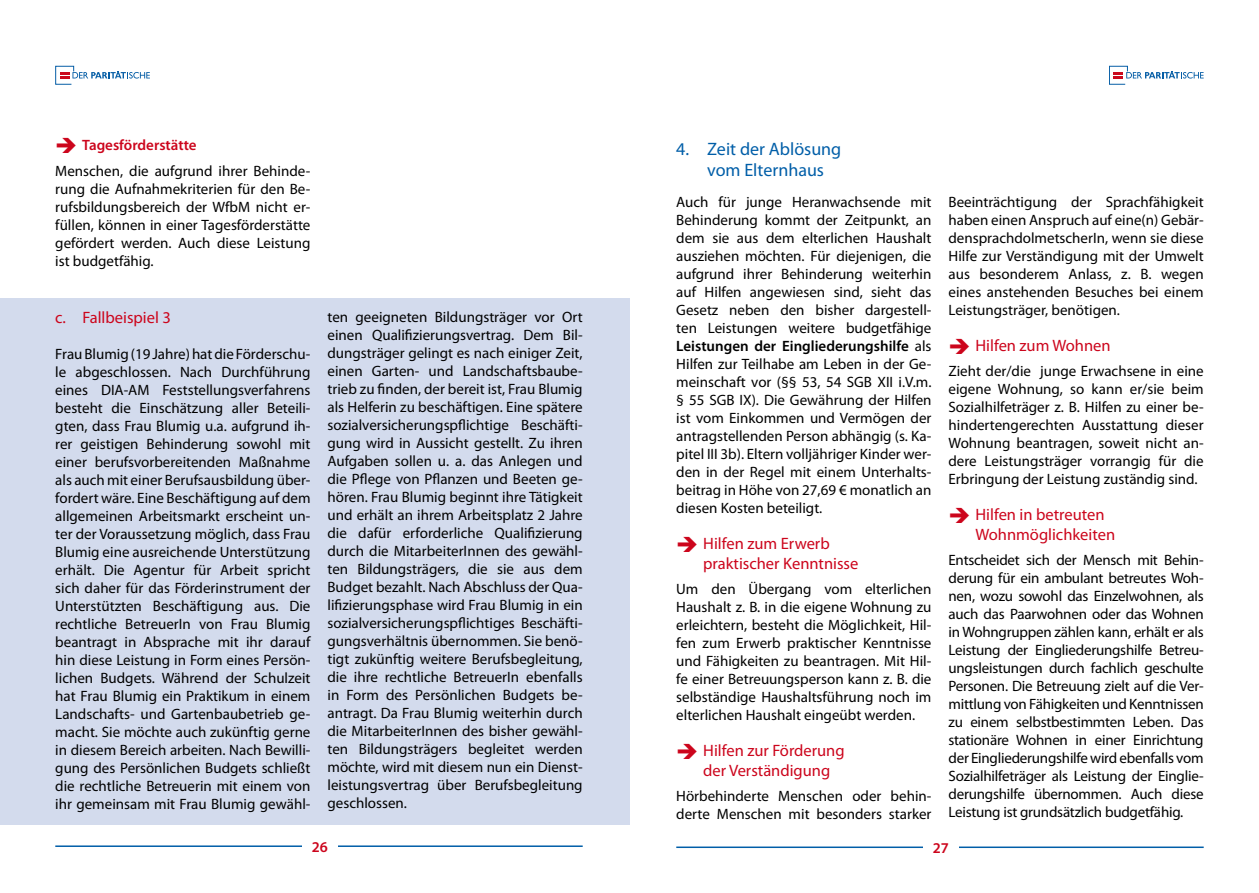
<style>
.page{position:relative;width:1259px;height:893px;background:#fff}
.page>*{position:absolute;margin:0;border:0;box-sizing:border-box;transform-origin:0 0}
.t1{font:18px/21.6px "Myriad Pro";color:#005ea8}
.t2{font:16.5px/19.8px "Myriad Pro";color:#cc051c}
.t3{font:15px/18px "Myriad Pro";color:#000;text-align:justify}
.t4{font:600 15px "Myriad Pro";color:#cc051c}
.s1{color:#cc051c}
.s2{font-weight:600;color:#cc051c}
.s3{font-weight:600}
</style>
<div class="page">
<hr style="left:55px;top:845px;width:528px;height:2px;background:#005ea8">
<div style="left:302px;top:840px;width:36px;height:26px;background:#fff"></div>
<svg style="left:55px;top:66px;width:95px;height:19px"></svg>
<hr style="left:676px;top:846px;width:527px;height:2px;background:#005ea8">
<div style="left:923px;top:841px;width:35px;height:26px;background:#fff"></div>
<svg style="left:1109px;top:66px;width:94px;height:19px"></svg>
<div style="left:0;top:298px;width:629px;height:527px;background:#d3dbed"></div>
<p class="t3" style="left:55px;top:132px;width:257px;line-height:25.5px"><span class="s1">➔</span> <span class="s2">Tagesförderstätte<br></span>Menschen, die aufgrund ihrer Behinde-</p>
<p class="t3" style="left:55px;top:179px;width:257px">rung die Aufnahmekriterien für den Be&shy;rufsbildungsbereich der WfbM nicht er&shy;füllen, können in einer Tagesförderstätte gefördert werden. Auch diese Leistung ist budgetfähig.</p>
<p class="t2" style="left:55px;top:307px;width:117px">c. Fallbeispiel 3</p>
<p class="t3" style="left:55px;top:345px;width:257px">Frau Blumig (19 Jahre) hat die Förderschu&shy;le abgeschlossen. Nach Durchführung eines DIA-AM Feststellungsverfahrens besteht die Einschätzung aller Beteili&shy;gten, dass Frau Blumig u.a. aufgrund ih&shy;rer geistigen Behinderung sowohl mit einer berufsvorbereitenden Maßnahme als auch mit einer Berufsausbildung über&shy;fordert wäre. Eine Beschäftigung auf dem allgemeinen Arbeitsmarkt erscheint un&shy;ter der Voraussetzung möglich, dass Frau Blumig eine ausreichende Unterstützung erhält. Die Agentur für Arbeit spricht sich daher für das Förderinstrument der Unterstützten Beschäftigung aus. Die rechtliche BetreuerIn von Frau Blumig beantragt in Absprache mit ihr darauf hin diese Leistung in Form eines Persön&shy;lichen Budgets. Während der Schulzeit hat Frau Blumig ein Praktikum in einem Landschafts- und Gartenbaubetrieb ge&shy;macht. Sie möchte auch zukünftig gerne in diesem Bereich arbeiten. Nach Bewilli&shy;gung des Persönlichen Budgets schließt die rechtliche Betreuerin mit einem von ihr gemeinsam mit Frau Blumig gewähl-</p>
<p class="t3" style="left:327px;top:307px;width:257px">ten geeigneten Bildungsträger vor Ort einen Qualifizierungsvertrag. Dem Bil&shy;dungsträger gelingt es nach einiger Zeit, einen Garten- und Landschaftsbaube&shy;trieb zu finden, der bereit ist, Frau Blumig als Helferin zu beschäftigen. Eine spätere sozialversicherungspflichtige Beschäfti&shy;gung wird in Aussicht gestellt. Zu ihren Aufgaben sollen u. a. das Anlegen und die Pflege von Pflanzen und Beeten ge&shy;hören. Frau Blumig beginnt ihre Tätigkeit und erhält an ihrem Arbeitsplatz 2 Jahre die dafür erforderliche Qualifizierung durch die MitarbeiterInnen des gewähl&shy;ten Bildungsträgers, die sie aus dem Budget bezahlt. Nach Abschluss der Qua&shy;lifizierungsphase wird Frau Blumig in ein sozialversicherungspflichtiges Beschäfti&shy;gungsverhältnis übernommen. Sie benö&shy;tigt zukünftig weitere Berufsbegleitung, die ihre rechtliche BetreuerIn ebenfalls in Form des Persönlichen Budgets be&shy;antragt. Da Frau Blumig weiterhin durch die MitarbeiterInnen des bisher gewähl&shy;ten Bildungsträgers begleitet werden möchte, wird mit diesem nun ein Dienst&shy;leistungsvertrag über Berufsbegleitung geschlossen.</p>
<p class="t1" style="left:707px;top:138px;width:136px;text-indent:-31px">4. Zeit der Ablösung vom Elternhaus</p>
<p class="t3" style="left:676px;top:193px;width:257px">Auch für junge Heranwachsende mit Behinderung kommt der Zeitpunkt, an dem sie aus dem elterlichen Haushalt ausziehen möchten. Für diejenigen, die aufgrund ihrer Behinderung weiterhin auf Hilfen angewiesen sind, sieht das Gesetz neben den bisher dargestell&shy;ten Leistungen weitere budgetfähige <span class="s3">Leistungen der Eingliederungshilfe</span> als Hilfen zur Teilhabe am Leben in der Ge&shy;meinschaft vor (§§ 53, 54 SGB XII i.V.m. § 55 SGB IX). Die Gewährung der Hilfen ist vom Einkommen und Vermögen der antragstellenden Person abhängig (s. Ka&shy;pitel III 3b). Eltern volljähriger Kinder wer&shy;den in der Regel mit einem Unterhalts&shy;beitrag in Höhe von 27,69 € monatlich an diesen Kosten beteiligt.</p>
<p class="t2" style="left:703px;top:533px;width:157px;text-indent:-27px">➔ Hilfen zum Erwerb praktischer Kenntnisse</p>
<p class="t3" style="left:676px;top:580px;width:257px">Um den Übergang vom elterlichen Haushalt z. B. in die eigene Wohnung zu erleichtern, besteht die Möglichkeit, Hil&shy;fen zum Erwerb praktischer Kenntnisse und Fähigkeiten zu beantragen. Mit Hil&shy;fe einer Betreuungsperson kann z. B. die selbständige Haushaltsführung noch im elterlichen Haushalt eingeübt werden.</p>
<p class="t2" style="left:703px;top:740px;width:143px;text-indent:-27px">➔ Hilfen zur Förderung der Verständigung</p>
<p class="t3" style="left:676px;top:787px;width:257px">Hörbehinderte Menschen oder behin&shy;derte Menschen mit besonders starker</p>
<p class="t3" style="left:948px;top:193px;width:257px">Beeinträchtigung der Sprachfähigkeit haben einen Anspruch auf eine(n) Gebär&shy;densprachdolmetscherIn, wenn sie diese Hilfe zur Verständigung mit der Umwelt aus besonderem Anlass, z. B. wegen eines anstehenden Besuches bei einem Leistungsträger, benötigen.</p>
<p class="t2" style="left:948px;top:335px;width:164px">➔ Hilfen zum Wohnen</p>
<p class="t3" style="left:948px;top:362px;width:257px">Zieht der/die junge Erwachsene in eine eigene Wohnung, so kann er/sie beim Sozialhilfeträger z. B. Hilfen zu einer be&shy;hindertengerechten Ausstattung dieser Wohnung beantragen, soweit nicht an&shy;dere Leistungsträger vorrangig für die Erbringung der Leistung zuständig sind.</p>
<p class="t2" style="left:975px;top:504px;width:141px;text-indent:-27px">➔ Hilfen in betreuten<br>Wohnmöglichkeiten</p>
<p class="t3" style="left:948px;top:551px;width:257px">Entscheidet sich der Mensch mit Behin&shy;derung für ein ambulant betreutes Woh&shy;nen, wozu sowohl das Einzelwohnen, als auch das Paarwohnen oder das Wohnen in Wohngruppen zählen kann, erhält er als Leistung der Eingliederungshilfe Betreu&shy;ungsleistungen durch fachlich geschulte Personen. Die Betreuung zielt auf die Ver&shy;mittlung von Fähigkeiten und Kenntnissen zu einem selbstbestimmten Leben. Das stationäre Wohnen in einer Einrichtung der Eingliederungshilfe wird ebenfalls vom Sozialhilfeträger als Leistung der Einglie&shy;derungshilfe übernommen. Auch diese Leistung ist grundsätzlich budgetfähig.</p>
<p class="t4" style="left:312px;top:837px;width:18px">26</p>
<p class="t4" style="left:932px;top:838px;width:18px">27</p>
</div>
